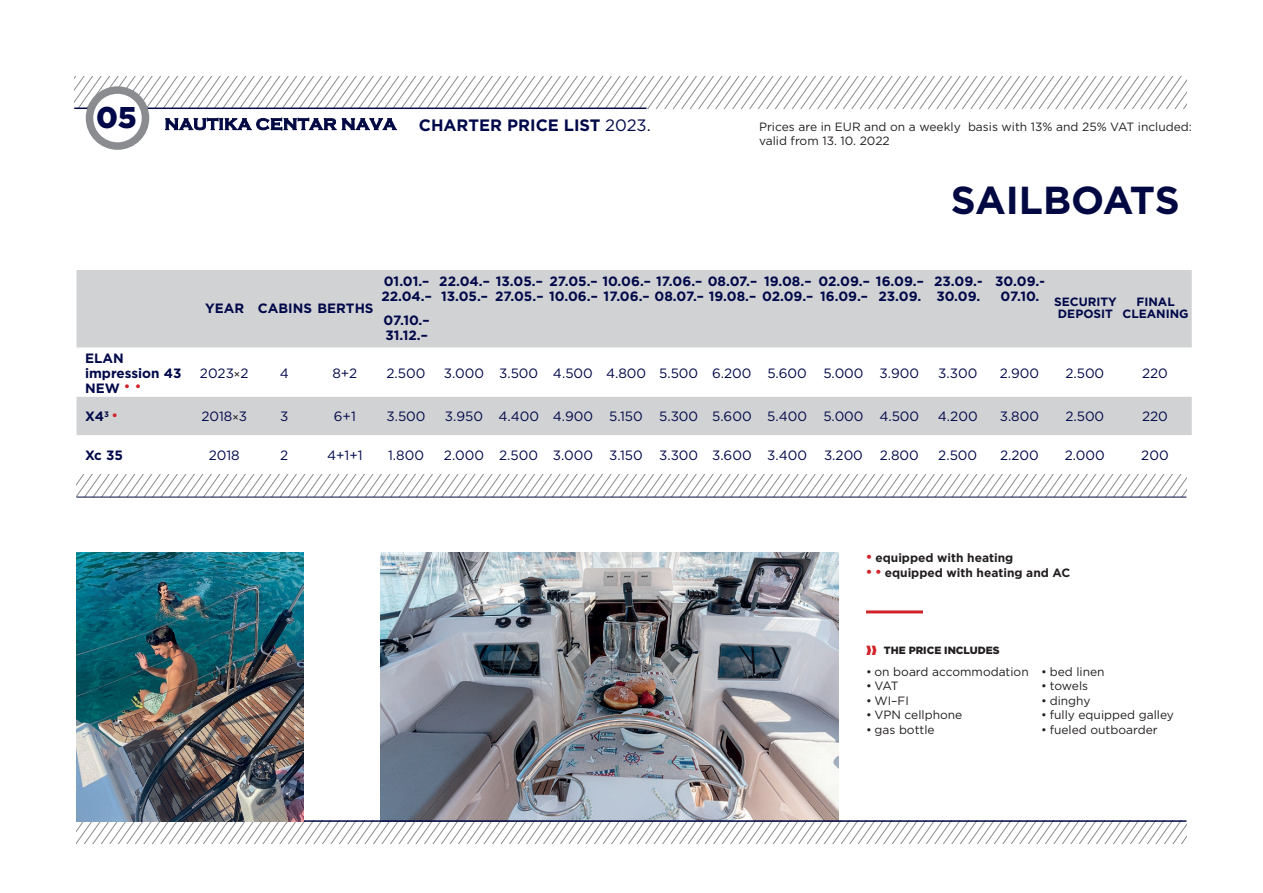
<style>
.page{position:relative;width:1263px;height:893px;background:#fff}
.page>*{position:absolute;margin:0;border:0;box-sizing:border-box;transform-origin:0 0}
.t1{font:700 39px "Gotham";letter-spacing:-.01em;color:#020942}
.t2{font:900 30px "Gotham";color:#010849}
.t3{font:700 16.5px "Gotham";color:#010849}
.t4{font:13.5px "Gotham";color:#010849}
.t5{font:700 13.5px/15px "Gotham";color:#010849}
.t6{font:12px/14.4px "Gotham";color:#231f20}
.t7{font:700 12px "Gotham";color:#231f20}
.t8{font:700 12px/12px "Gotham";color:#010849}
.t9{font:900 10.5px "Gotham";color:#231f20}
.s1{font-weight:400}
.s2{font-weight:500;color:#d1232a}
.s3{font-family:"Brioni Sans Pro";font-weight:300;color:#231f20}
.s4{font-weight:900;color:#d1232a}
</style>
<div class="page">
<img style="left:381px;top:553px;width:457px;height:267px">
<svg style="left:77px;top:822px;width:1109px;height:21px"></svg>
<svg style="left:74px;top:77px;width:1112px;height:31px"></svg>
<hr style="left:74px;top:108px;width:572px;height:1px;background:#020942">
<svg style="left:165px;top:117px;width:232px;height:14px"></svg>
<div style="left:89px;top:90px;width:56px;height:56px;background:#fff;border-radius:50%"></div>
<div style="left:86px;top:86px;width:63px;height:64px;border:8px solid #8a8c8f;border-radius:50%"></div>
<hr style="left:77px;top:820px;width:1109px;height:2px;background:#020942">
<div style="left:77px;top:270px;width:1115px;height:77px;background:#d1d2d4"></div>
<div style="left:77px;top:397px;width:1115px;height:38px;background:#d1d2d4"></div>
<svg style="left:77px;top:474px;width:1109px;height:23px"></svg>
<hr style="left:77px;top:497px;width:1109px;height:1px;background:#020942">
<img style="left:77px;top:552px;width:227px;height:270px">
<hr style="left:866px;top:610px;width:57px;height:3px;background:#d1232a">
<h2 class="t2" style="left:96px;top:97px;width:42px">05</h2>
<p class="t3" style="left:419px;top:114px;width:233px">CHARTER PRICE LIST <span class="s1">2023.</span></p>
<p class="t6" style="left:759px;top:119px;width:434px">Prices are in EUR and on a weekly basis with 13% and 25% VAT included: valid from 13. 10. 2022</p>
<h1 class="t1" style="left:951px;top:174px;width:230px">SAILBOATS</h1>
<p class="t5" style="left:85px;top:350px;width:98px">ELAN impression 43<br>NEW <span class="s2">• •</span></p>
<p class="t5" style="left:205px;top:301px;width:170px">YEAR CABINS BERTHS</p>
<p class="t5" style="left:381px;top:274px;width:52px">01.01.–<br>22.04.–</p>
<p class="t5" style="left:384px;top:312px;width:47px">07.10.–<br>31.12.–</p>
<p class="t5" style="left:439px;top:274px;width:105px">22.04.– 13.05.–<br>13.05.–</p>
<p class="t5" style="left:549px;top:274px;width:209px">27.05.– 10.06.– 17.06.– 08.07.–</p>
<p class="t5" style="left:764px;top:274px;width:49px">19.08.–</p>
<p class="t5" style="left:818px;top:274px;width:53px">02.09.–<br>16.09.–</p>
<p class="t5" style="left:876px;top:274px;width:49px">16.09.–<br>23.09.</p>
<p class="t5" style="left:934px;top:274px;width:50px">23.09.-<br>30.09.</p>
<p class="t5" style="left:995px;top:274px;width:51px">30.09.-</p>
<p class="t5" style="left:495px;top:289px;width:320px">27.05.– 10.06.– 17.06.– 08.07.– 19.08.– 02.09.–</p>
<p class="t8" style="left:1058px;top:295px;width:60px;text-indent:-57px"><sup>07.10.</sup> SECURITY<br>DEPOSIT</p>
<p class="t8" style="left:1122px;top:295px;width:68px;text-align:center">FINAL<br>CLEANING</p>
<p class="t4" style="left:200px;top:364px;width:50px">2023<span class="s3">×</span>2</p>
<p class="t4" style="left:280px;top:364px;width:11px">4</p>
<p class="t4" style="left:332px;top:364px;width:27px">8+2</p>
<p class="t4" style="left:386px;top:364px;width:40px">2.500</p>
<p class="t4" style="left:444px;top:364px;width:477px">3.000 3.500 4.500 4.800 5.500 6.200 5.600 5.000 3.900</p>
<p class="t4" style="left:938px;top:364px;width:41px">3.300</p>
<p class="t4" style="left:1000px;top:364px;width:41px">2.900</p>
<p class="t4" style="left:1065px;top:364px;width:40px">2.500</p>
<p class="t4" style="left:1142px;top:364px;width:27px">220</p>
<p class="t5" style="left:85px;top:409px;width:35px">X4<sup>3</sup> <span class="s2">•</span></p>
<p class="t4" style="left:201px;top:408px;width:47px">2018<span class="s3">×</span>3</p>
<p class="t4" style="left:280px;top:408px;width:10px">3</p>
<p class="t4" style="left:334px;top:408px;width:24px">6+1</p>
<p class="t4" style="left:386px;top:408px;width:41px">3.500</p>
<p class="t4" style="left:445px;top:408px;width:476px">3.950 4.400 4.900 5.150 5.300 5.600 5.400 5.000 4.500</p>
<p class="t4" style="left:938px;top:408px;width:41px">4.200</p>
<p class="t4" style="left:1000px;top:408px;width:41px">3.800</p>
<p class="t4" style="left:1065px;top:408px;width:40px">2.500</p>
<p class="t4" style="left:1142px;top:408px;width:27px">220</p>
<p class="t5" style="left:85px;top:447px;width:39px">Xc 35</p>
<p class="t4" style="left:209px;top:446px;width:33px">2018</p>
<p class="t4" style="left:280px;top:446px;width:10px">2</p>
<p class="t4" style="left:327px;top:446px;width:37px">4+1+1</p>
<p class="t4" style="left:388px;top:446px;width:37px">1.800</p>
<p class="t4" style="left:444px;top:446px;width:365px">2.000 2.500 3.000 3.150 3.300 3.600 3.400</p>
<p class="t4" style="left:824px;top:446px;width:96px">3.200 2.800</p>
<p class="t4" style="left:938px;top:446px;width:40px">2.500</p>
<p class="t4" style="left:1000px;top:446px;width:40px">2.200</p>
<p class="t4" style="left:1065px;top:446px;width:42px">2.000</p>
<p class="t4" style="left:1141px;top:446px;width:29px">200</p>
<p class="t7" style="left:866px;top:550px;width:149px"><span class="s4">•</span> equipped with heating</p>
<p class="t7" style="left:866px;top:565px;width:206px"><span class="s4">• •</span> equipped with heating and AC</p>
<p class="t9" style="left:884px;top:643px;width:117px">THE PRICE INCLUDES</p>
<p class="t6" style="left:866px;top:664px;width:164px">• on board accommodation</p>
<p class="t6" style="left:866px;top:679px;width:34px">• VAT</p>
<p class="t6" style="left:866px;top:693px;width:44px">• WI–FI</p>
<p class="t6" style="left:866px;top:707px;width:98px">• VPN cellphone</p>
<p class="t6" style="left:866px;top:722px;width:70px">• gas bottle</p>
<p class="t6" style="left:1041px;top:664px;width:65px">• bed linen</p>
<p class="t6" style="left:1041px;top:679px;width:48px">• towels</p>
<p class="t6" style="left:1041px;top:693px;width:51px">• dinghy</p>
<p class="t6" style="left:1041px;top:707px;width:134px">• fully equipped galley</p>
<p class="t6" style="left:1041px;top:722px;width:118px">• fueled outboarder</p>
</div>
